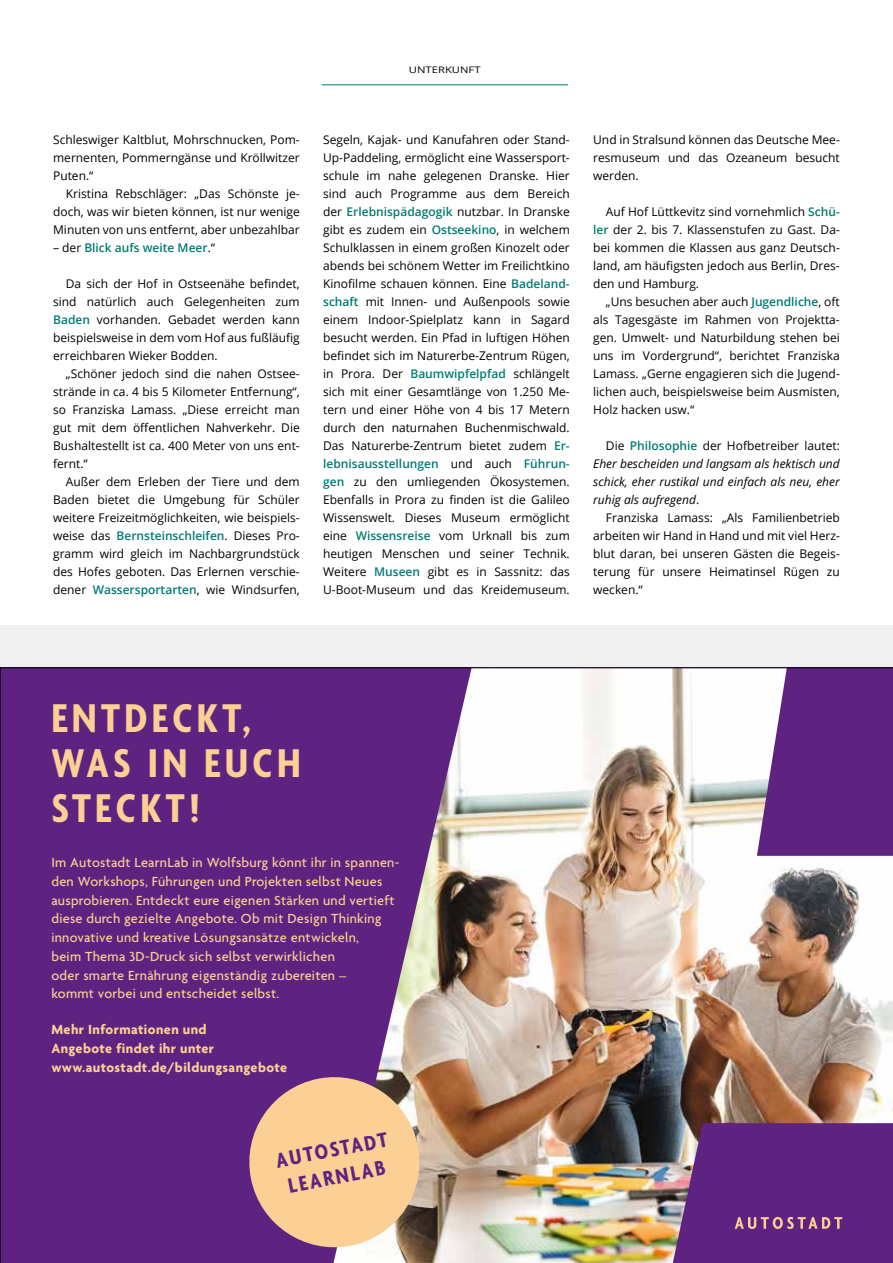
<style>
.page{position:relative;width:893px;height:1263px;background:#fff}
.page>*{position:absolute;margin:0;border:0;box-sizing:border-box;transform-origin:0 0}
.t1{font:700 condensed 43.5px/45px "Agenda";letter-spacing:.1em;color:#fccf94}
.t2{font:700 condensed 22.5px/27px "Agenda";color:#5e2281;text-align:center}
.t3{font:500 14.25px/18.8px "Agenda";letter-spacing:.02em;color:#fccf94}
.t4{font:700 14.25px/18.8px "Agenda";letter-spacing:.03em;color:#fccf94}
.t5{font:12px/18px "Open Sans";color:#000;text-align:justify}
.t6{font:italic 12px/18px "Open Sans";color:#000;text-align:justify}
.t7{font:600 12px "Open Sans";color:#007c74}
.t8{font:9px "Open Sans";color:#000;scale:1.25 1}
.s1{font-weight:400;color:#000}
.s2{font-weight:600;color:#007c74}
.s3{font-style:normal}
.s4{font-weight:600;font-style:normal;color:#007c74}
</style>
<div class="page">
<div style="left:0;top:625px;width:893px;height:638px;background:#f0f0f1"></div>
<hr style="left:321px;top:84px;width:247px;height:1px;background:#007c74">
<img style="left:0;top:668px;width:893px;height:595px">
<p class="t8" style="left:409px;top:63px;width:59px">UNTERKUNFT</p>
<p class="t5" style="left:53px;top:130px;width:248px">Schleswiger Kaltblut, Mohrschnucken, Pom&shy;mernenten, Pommerngänse und Kröllwitzer Puten.“</p>
<p class="t5" style="left:53px;top:184px;width:248px;text-indent:13px">Kristina Rebschläger: „Das Schönste je&shy;doch, was wir bieten können, ist nur wenige Minuten von uns entfernt, aber unbezahlbar</p>
<p class="t7" style="left:53px;top:239px;width:163px"><span class="s1">– der</span> Blick aufs weite Meer<span class="s1">.“</span></p>
<p class="t5" style="left:53px;top:274px;width:248px;text-indent:13px">Da sich der Hof in Ostseenähe befindet, sind natürlich auch Gelegenheiten zum <span class="s2">Baden</span> vorhanden. Gebadet werden kann beispielsweise in dem vom Hof aus fußläufig erreichbaren Wieker Bodden.</p>
<p class="t5" style="left:53px;top:364px;width:248px;text-indent:13px">„Schöner jedoch sind die nahen Ostsee&shy;strände in ca. 4 bis 5 Kilometer Entfernung“, so Franziska Lamass. „Diese erreicht man gut mit dem öffentlichen Nahverkehr. Die Bushaltestellt ist ca. 400 Meter von uns ent&shy;fernt.“</p>
<p class="t5" style="left:53px;top:472px;width:248px;text-indent:13px">Außer dem Erleben der Tiere und dem Baden bietet die Umgebung für Schüler weitere Freizeitmöglichkeiten, wie beispiels&shy;weise das <span class="s2">Bernsteinschleifen</span>. Dieses Pro&shy;gramm wird gleich im Nachbargrundstück des Hofes geboten. Das Erlernen verschie&shy;dener <span class="s2">Wassersportarten</span>, wie Windsurfen,</p>
<p class="t5" style="left:323px;top:130px;width:248px">Segeln, Kajak- und Kanufahren oder Stand-Up-Paddeling, ermöglicht eine Wassersport&shy;schule im nahe gelegenen Dranske. Hier sind auch Programme aus dem Bereich der <span class="s2">Erlebnispädagogik</span> nutzbar. In Dranske gibt es zudem ein <span class="s2">Ostseekino</span>, in welchem Schulklassen in einem großen Kinozelt oder abends bei schönem Wetter im Freilichtkino Kinofilme schauen können. Eine <span class="s2">Badeland&shy;schaft</span> mit Innen- und Außenpools sowie einem Indoor-Spielplatz kann in Sagard besucht werden. Ein Pfad in luftigen Höhen befindet sich im Naturerbe-Zentrum Rügen, in Prora. Der <span class="s2">Baumwipfelpfad</span> schlängelt sich mit einer Gesamtlänge von 1.250 Me&shy;tern und einer Höhe von 4 bis 17 Metern durch den naturnahen Buchenmischwald.<br>Das Naturerbe-Zentrum bietet zudem <span class="s2">Er&shy;lebnisausstellungen</span> und auch <span class="s2">Führun&shy;gen</span> zu den umliegenden Ökosystemen.<br>Ebenfalls in Prora zu finden ist die Galileo Wissenswelt. Dieses Museum ermöglicht eine <span class="s2">Wissensreise</span> vom Urknall bis zum heutigen Menschen und seiner Technik.<br>Weitere <span class="s2">Museen</span> gibt es in Sassnitz: das U-Boot-Museum und das Kreidemuseum.</p>
<p class="t5" style="left:593px;top:130px;width:248px">Und in Stralsund können das Deutsche Mee&shy;resmuseum und das Ozeaneum besucht werden.</p>
<p class="t5" style="left:593px;top:202px;width:248px;text-indent:13px">Auf Hof Lüttkevitz sind vornehmlich <span class="s2">Schü&shy;ler</span> der 2. bis 7. Klassenstufen zu Gast. Da&shy;bei kommen die Klassen aus ganz Deutsch&shy;land, am häufigsten jedoch aus Berlin, Dres&shy;den und Hamburg.</p>
<p class="t5" style="left:593px;top:292px;width:248px;text-indent:13px">„Uns besuchen aber auch <span class="s2">Jugendliche</span>, oft als Tagesgäste im Rahmen von Projektta&shy;gen. Umwelt- und Naturbildung stehen bei uns im Vordergrund“, berichtet Franziska Lamass. „Gerne engagieren sich die Jugend&shy;lichen auch, beispielsweise beim Ausmisten, Holz hacken usw.“</p>
<p class="t6" style="left:593px;top:436px;width:248px;text-indent:13px"><span class="s3">Die</span> <span class="s4">Philosophie</span> <span class="s3">der Hofbetreiber lautet:<br></span>Eher bescheiden und langsam als hektisch und schick, eher rustikal und einfach als neu, eher ruhig als aufregend<span class="s3">.</span></p>
<p class="t5" style="left:593px;top:508px;width:248px;text-indent:13px">Franziska Lamass: „Als Familienbetrieb arbeiten wir Hand in Hand und mit viel Herz&shy;blut daran, bei unseren Gästen die Begeis&shy;terung für unsere Heimatinsel Rügen zu wecken.“</p>
<h1 class="t1" style="left:51px;top:698px;width:251px">ENTDECKT,<br>WAS IN EUCH<br>STECKT!</h1>
<p class="t3" style="left:51px;top:854px;width:350px">Im Autostadt LearnLab in Wolfsburg könnt ihr in spannen&shy;den Workshops, Führungen und Projekten selbst Neues ausprobieren. Entdeckt eure eigenen Stärken und vertieft diese durch gezielte Angebote. Ob mit Design Thinking innovative und kreative Lösungsansätze entwickeln,<br>beim Thema 3D-Druck sich selbst verwirklichen<br>oder smarte Ernährung eigenständig zubereiten –<br>kommt vorbei und entscheidet selbst.</p>
<p class="t4" style="left:51px;top:1021px;width:237px">Mehr Informationen und<br>Angebote findet ihr unter www.autostadt.de/bildungsangebote</p>
<h2 class="t2" style="left:274px;top:1149px;width:115px;rotate:-11deg">AUTOSTADT<br>LEARNLAB</h2>
</div>
